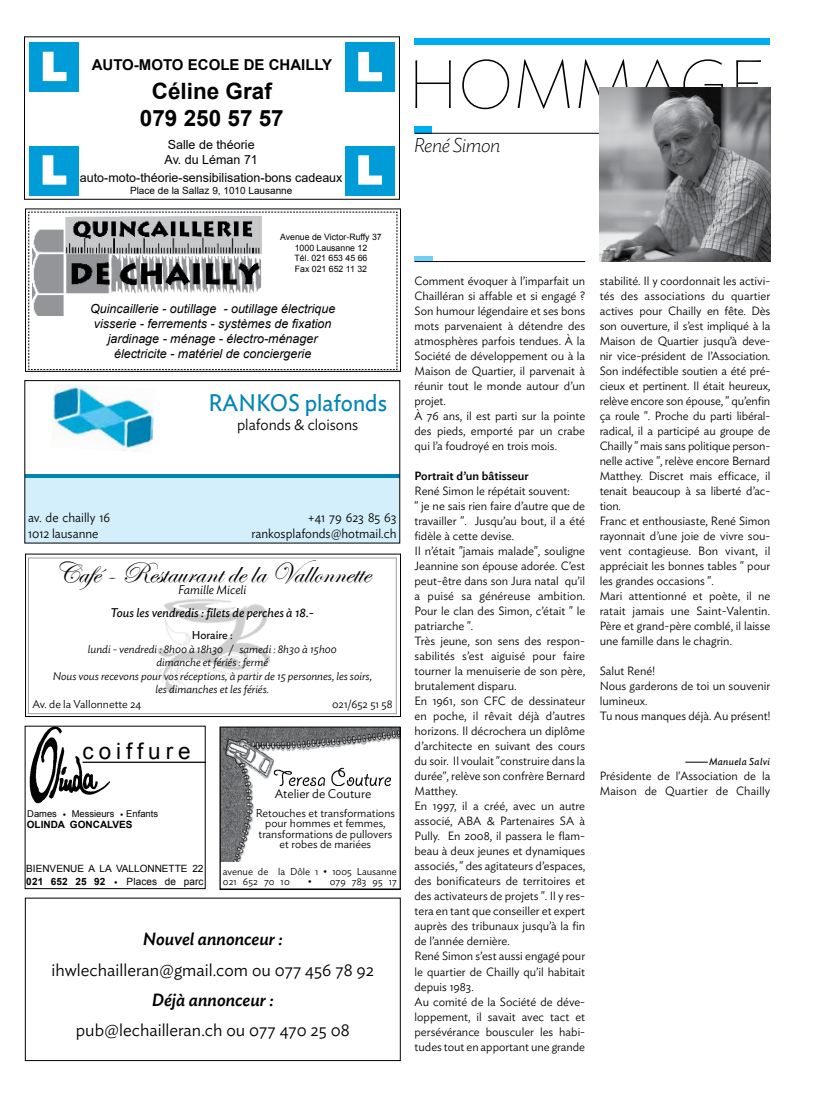
<style>
.page{position:relative;width:815px;height:1099px;background:#fff}
.page>*{position:absolute;margin:0;border:0;box-sizing:border-box;transform-origin:0 0}
.t1{font:100 67.5px "Ideal Sans";letter-spacing:-.01em;color:#000}
.t2{font:900 37.5px "Arial";color:#fff}
.t3{font:30px "Edwardian Script ITC";color:#000}
.t4{font:23.75px "Ideal Sans";color:#0084b6;scale:.95 1}
.t5{font:700 22.5px/27px "Arial";color:#000;text-align:center}
.t6{font:22.5px "Arial";letter-spacing:.22em;color:#000}
.t7{font:italic 200 19.75px "Ideal Sans";letter-spacing:-.025em;color:#000}
.t8{font:300 17.5px "Ideal Sans";color:#000}
.t9{font:italic 500 17.5px "Ideal Sans";color:#000}
.t10{font:300 15.88px "Ideal Sans";color:#000;scale:.95 1}
.t11{font:700 15px "Arial";color:#000}
.t12{font:300 13.25px "Ideal Sans";color:#000;scale:.95 1}
.t13{font:italic 12.5px/15px "Arial";color:#000;text-align:center}
.t14{font:12.5px/15px "Arial";color:#000}
.t15{font:italic 12.5px "Ideal Sans";color:#000}
.t16{font:300 12.5px "Ideal Sans";color:#000}
.t17{font:italic 300 12.5px "Ideal Sans";color:#000}
.t18{font:300 11.88px/15px "Ideal Sans";color:#000}
.t19{font:500 11.88px "Ideal Sans";color:#000}
.t20{font:italic 300 11.25px/13.5px "Ideal Sans";color:#000;text-align:center}
.t21{font:300 11.25px/10px "Ideal Sans";color:#000;text-align:center}
.t22{font:11.25px "Ideal Sans";letter-spacing:-.005em;color:#000}
.t23{font:10px/12.5px "Arial";color:#000}
.t24{font:300 10px/10px "Ideal Sans";color:#000}
.t25{font:700 10px "Arial";color:#000}
.t26{font:italic 10px "Ideal Sans";letter-spacing:.03em;color:#000}
.t27{font:9.38px "Arial";color:#000}
.t28{font:8.75px/10.5px "Arial";color:#000;text-align:center}
.s1{font-weight:700}
</style>
<div class="page">
<svg style="left:28px;top:211px;width:370px;height:158px"></svg>
<img style="left:32px;top:216px;width:229px;height:99px">
<div style="left:25px;top:209px;width:376px;height:162px;border:1px solid #000"></div>
<div style="left:25px;top:478px;width:375px;height:65px;background:#d4effc"></div>
<hr style="left:25px;top:474px;width:375px;height:4px;background:#0084b6">
<img style="left:52px;top:384px;width:102px;height:68px">
<div style="left:24px;top:380px;width:376px;height:163px;border:1px solid #000"></div>
<div style="left:29px;top:42px;width:50px;height:50px;background:#009cd7"></div>
<svg style="left:42px;top:51px;width:25px;height:31px"></svg>
<div style="left:29px;top:146px;width:50px;height:49px;background:#009cd7"></div>
<svg style="left:42px;top:155px;width:25px;height:30px"></svg>
<div style="left:345px;top:42px;width:49px;height:50px;background:#009cd7"></div>
<svg style="left:358px;top:51px;width:24px;height:31px"></svg>
<div style="left:345px;top:146px;width:49px;height:49px;background:#009cd7"></div>
<svg style="left:358px;top:155px;width:24px;height:30px"></svg>
<div style="left:24px;top:36px;width:376px;height:163px;border:1px solid #000"></div>
<div style="left:415px;top:38px;width:355px;height:7px;background:#00aeef"></div>
<div style="left:415px;top:126px;width:17px;height:7px;background:#00aeef"></div>
<hr style="left:415px;top:133px;width:355px;height:1px;background:#000">
<div style="left:415px;top:256px;width:18px;height:6px;background:#6ed0f5"></div>
<hr style="left:415px;top:261px;width:170px;height:1px;background:#000">
<img style="left:600px;top:88px;width:170px;height:173px">
<svg style="left:685px;top:762px;width:23px;height:1px"></svg>
<div style="left:28px;top:557px;width:369px;height:157px;border:1px solid #9d9fa2"></div>
<img style="left:156px;top:599px;width:113px;height:95px">
<div style="left:25px;top:553px;width:376px;height:163px;border:1px solid #000"></div>
<img style="left:29px;top:727px;width:81px;height:77px">
<hr style="left:83px;top:761px;width:122px;height:2px;background:#000">
<div style="left:25px;top:897px;width:376px;height:163px;border:1px solid #000"></div>
<svg style="left:222px;top:728px;width:176px;height:134px"></svg>
<img style="left:273px;top:763px;width:120px;height:26px">
<div style="left:220px;top:726px;width:180px;height:163px;border:1px solid #000"></div>
<h2 class="t2" style="left:41px;top:39px;width:27px">L</h2>
<h2 class="t2" style="left:41px;top:143px;width:27px">L</h2>
<p class="t11" style="left:92px;top:54px;width:242px">AUTO-MOTO ECOLE DE CHAILLY</p>
<h3 class="t5" style="left:140px;top:78px;width:145px">Céline Graf<br>079 250 57 57</h3>
<p class="t14" style="left:165px;top:137px;width:95px">Salle de théorie<br>Av. du Léman 71</p>
<p class="t14" style="left:80px;top:170px;width:264px">auto-moto-théorie-sensibilisation-bons cadeaux</p>
<p class="t23" style="left:130px;top:184px;width:164px">Place de la Sallaz 9, 1010 Lausanne</p>
<h2 class="t2" style="left:357px;top:39px;width:27px">L</h2>
<h2 class="t2" style="left:357px;top:143px;width:27px">L</h2>
<p class="t28" style="left:280px;top:232px;width:103px">Avenue de Victor-Ruffy 37<br>1000 Lausanne 12<br>Tél. 021 653 45 66<br>Fax 021 652 11 32</p>
<p class="t13" style="left:90px;top:301px;width:247px">Quincaillerie - outillage - outillage électrique visserie - ferrements - systèmes de fixation jardinage - ménage - électro-ménager électricite - matériel de conciergerie</p>
<h3 class="t4" style="left:208px;top:385px;width:190px">RANKOS plafonds</h3>
<h3 class="t10" style="left:237px;top:413px;width:129px">plafonds &amp; cloisons</h3>
<p class="t12" style="left:28px;top:507px;width:88px">av. de chailly 16</p>
<p class="t12" style="left:308px;top:507px;width:95px">+41 79 623 85 63</p>
<p class="t12" style="left:28px;top:523px;width:76px">1012 lausanne</p>
<p class="t12" style="left:252px;top:523px;width:154px">rankosplafonds@hotmail.ch</p>
<h3 class="t3" style="left:54px;top:556px;width:317px">Café - Restaurant de la Vallonnette</h3>
<p class="t17" style="left:178px;top:580px;width:70px">Famille Miceli</p>
<p class="t15" style="left:111px;top:603px;width:205px">Tous les vendredis : filets de perches à 18.-</p>
<p class="t22" style="left:192px;top:626px;width:42px">Horaire :</p>
<p class="t20" style="left:53px;top:641px;width:321px">lundi - vendredi : 8h00 à 18h30 / samedi : 8h30 à 15h00<br>dimanche et fériés : fermé<br>Nous vous recevons pour vos réceptions, à partir de 15 personnes, les soirs, les dimanches et les fériés.</p>
<p class="t21" style="left:32px;top:698px;width:110px">Av. de la Vallonnette 24</p>
<p class="t21" style="left:332px;top:698px;width:62px">021/652 51 58</p>
<h3 class="t6" style="left:83px;top:735px;width:110px">coiffure</h3>
<p class="t27" style="left:27px;top:807px;width:132px">Dames • Messieurs • Enfants</p>
<p class="t25" style="left:27px;top:817px;width:107px">OLINDA GONCALVES</p>
<p class="t23" style="left:26px;top:862px;width:179px">BIENVENUE A LA VALLONNETTE 22<br><span class="s1">021 652 25 92</span> • Places de parc</p>
<p class="t16" style="left:275px;top:784px;width:98px">Atelier de Couture</p>
<p class="t21" style="left:256px;top:807px;width:141px">Retouches et transformations pour hommes et femmes,</p>
<p class="t21" style="left:259px;top:828px;width:135px">transformations de pullovers et robes de mariées</p>
<p class="t24" style="left:223px;top:865px;width:175px">avenue de la Dôle 1 • 1005 Lausanne<br>021 652 70 10</p>
<p class="t24" style="left:308px;top:875px;width:91px">• 079 783 95 17</p>
<h3 class="t9" style="left:143px;top:925px;width:141px">Nouvel annonceur :</h3>
<h3 class="t8" style="left:52px;top:955px;width:324px">ihwlechailleran@gmail.com ou 077 456 78 92</h3>
<h3 class="t9" style="left:152px;top:985px;width:123px">Déjà annonceur :</h3>
<h3 class="t8" style="left:76px;top:1015px;width:275px">pub@lechailleran.ch ou 077 470 25 08</h3>
<h1 class="t1" style="left:407px;top:32px;width:359px">HOMMAGE</h1>
<h3 class="t7" style="left:414px;top:130px;width:88px">René Simon</h3>
<p class="t18" style="left:415px;top:272px;width:172px">Comment évoquer à l’imparfait un<br>Chailléran si affable et si engagé ?<br>Son humour légendaire et ses bons mots parvenaient à détendre des atmosphères parfois tendues. À la<br>Société de développement ou à la<br>Maison de Quartier, il parvenait à réunir tout le monde autour d’un projet.<br>À 76 ans, il est parti sur la pointe des pieds, emporté par un crabe qui l’a foudroyé en trois mois.</p>
<p class="t19" style="left:415px;top:467px;width:116px">Portrait d’un bâtisseur</p>
<p class="t18" style="left:415px;top:482px;width:172px">René Simon le répétait souvent:<br>" je ne sais rien faire d’autre que de travailler ". Jusqu’au bout, il a été fidèle à cette devise.<br>Il n’était "jamais malade", souligne<br>Jeannine son épouse adorée. C’est peut-être dans son Jura natal qu’il a puisé sa généreuse ambition.<br>Pour le clan des Simon, c’était " le patriarche ".<br>Très jeune, son sens des respon&shy;sabilités s’est aiguisé pour faire tourner la menuiserie de son père, brutalement disparu.<br>En 1961, son CFC de dessinateur en poche, il rêvait déjà d’autres horizons. Il décrochera un diplôme d’architecte en suivant des cours du soir. Il voulait "construire dans la durée", relève son confrère Bernard<br>Matthey.<br>En 1997, il a créé, avec un autre associé, ABA &amp; Partenaires SA à<br>Pully. En 2008, il passera le flam&shy;beau à deux jeunes et dynamiques associés, " des agitateurs d’espaces, des bonificateurs de territoires et des activateurs de projets ". Il y res&shy;tera en tant que conseiller et expert auprès des tribunaux jusqu’à la fin de l’année dernière.<br>René Simon s’est aussi engagé pour le quartier de Chailly qu’il habitait depuis 1983.<br>Au comité de la Société de déve&shy;loppement, il savait avec tact et persévérance bousculer les habi&shy;tudes tout en apportant une grande</p>
<p class="t18" style="left:600px;top:272px;width:172px">stabilité. Il y coordonnait les activi&shy;tés des associations du quartier actives pour Chailly en fête. Dès son ouverture, il s’est impliqué à la Maison de Quartier jusqu’à deve&shy;nir vice-président de l’Association.<br>Son indéfectible soutien a été pré&shy;cieux et pertinent. Il était heureux, relève encore son épouse, " qu’enfin ça roule ". Proche du parti libéral&shy;radical, il a participé au groupe de Chailly " mais sans politique person&shy;nelle active ", relève encore Bernard Matthey. Discret mais efficace, il tenait beaucoup à sa liberté d’ac&shy;tion.<br>Franc et enthousiaste, René Simon rayonnait d’une joie de vivre sou&shy;vent contagieuse. Bon vivant, il appréciait les bonnes tables " pour les grandes occasions ".<br>Mari attentionné et poète, il ne ratait jamais une Saint-Valentin.<br>Père et grand-père comblé, il laisse une famille dans le chagrin.</p>
<p class="t18" style="left:600px;top:662px;width:172px">Salut René!<br>Nous garderons de toi un souvenir lumineux.<br>Tu nous manques déjà. Au présent!</p>
<p class="t26" style="left:709px;top:753px;width:62px">Manuela Salvi</p>
<p class="t18" style="left:600px;top:767px;width:172px">Présidente de l'Association de la<br>Maison de Quartier de Chailly</p>
</div>
